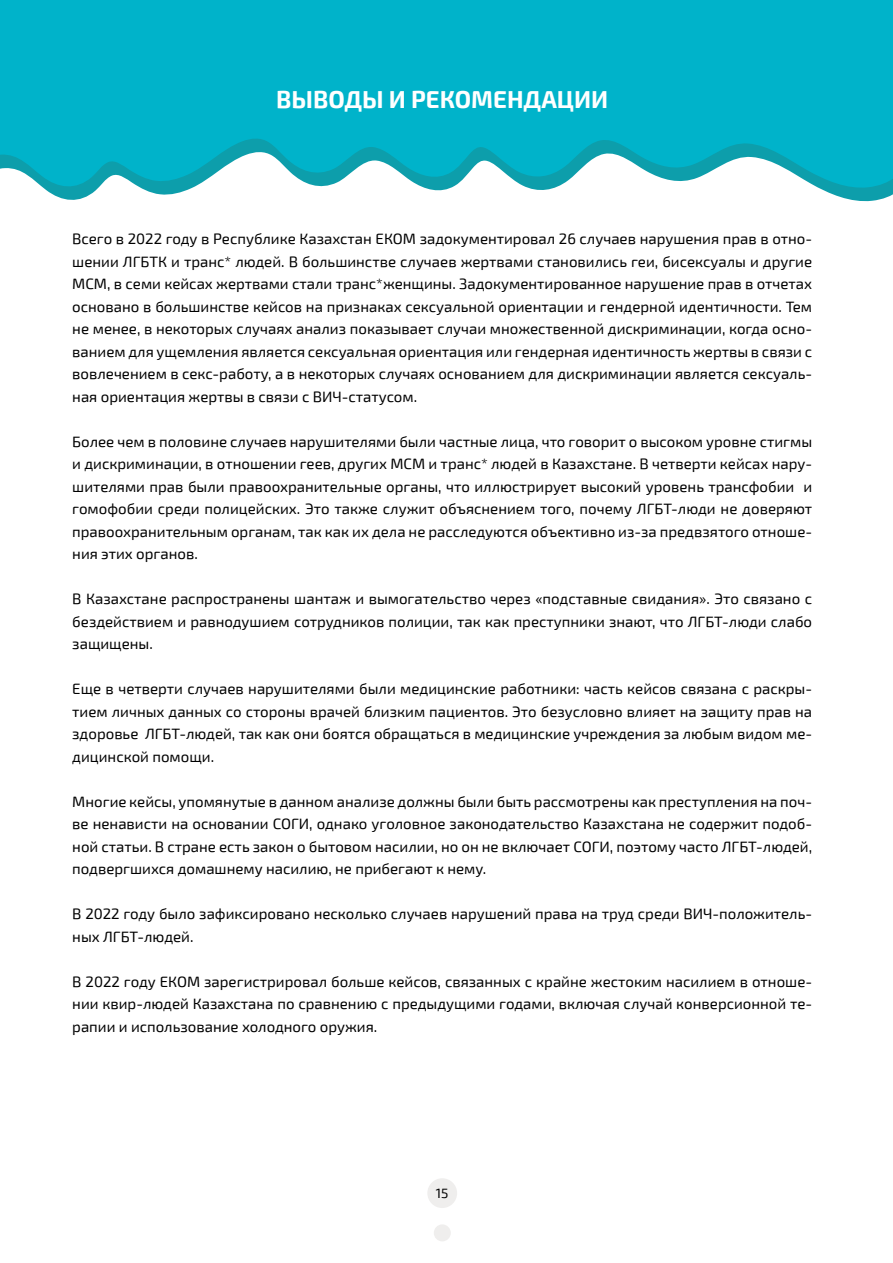
<style>
.page{position:relative;width:893px;height:1263px;background:#fff}
.page>*{position:absolute;margin:0;border:0;box-sizing:border-box;transform-origin:0 0}
.t1{font:700 24px "Exo 2";color:#fff}
.t2{font:15px/22.5px "Exo 2";color:#000;text-align:justify}
.t3{font:13.5px "Exo 2";color:#000}
</style>
<div class="page">
<div style="left:427px;top:1178px;width:30px;height:30px;background:#efeeed;border-radius:50%"></div>
<div style="left:434px;top:1224px;width:17px;height:17px;background:#efeeed;border-radius:50%"></div>
<svg style="left:47px;top:191px;width:846px;height:11px"></svg>
<svg style="left:0;top:0;width:893px;height:191px;background:#14b7cc"></svg>
<h1 class="t1" style="left:276px;top:85px;width:333px">ВЫВОДЫ И РЕКОМЕНДАЦИИ</h1>
<p class="t2" style="left:72px;top:228px;width:741px">Всего в 2022 году в Республике Казахстан ЕКОМ задокументировал 26 случаев нарушения прав в отно&shy;шении ЛГБТК и транс* людей. В большинстве случаев жертвами становились геи, бисексуалы и другие МСМ, в семи кейсах жертвами стали транс*женщины. Задокументированное нарушение прав в отчетах основано в большинстве кейсов на признаках сексуальной ориентации и гендерной идентичности. Тем не менее, в некоторых случаях анализ показывает случаи множественной дискриминации, когда осно&shy;ванием для ущемления является сексуальная ориентация или гендерная идентичность жертвы в связи с вовлечением в секс-работу, а в некоторых случаях основанием для дискриминации является сексуаль&shy;ная ориентация жертвы в связи с ВИЧ-статусом.</p>
<p class="t2" style="left:72px;top:431px;width:741px">Более чем в половине случаев нарушителями были частные лица, что говорит о высоком уровне стигмы и дискриминации, в отношении геев, других МСМ и транс* людей в Казахстане. В четверти кейсах нару&shy;шителями прав были правоохранительные органы, что иллюстрирует высокий уровень трансфобии и гомофобии среди полицейских. Это также служит объяснением того, почему ЛГБТ-люди не доверяют правоохранительным органам, так как их дела не расследуются объективно из-за предвзятого отноше&shy;ния этих органов.</p>
<p class="t2" style="left:72px;top:588px;width:741px">В Казахстане распространены шантаж и вымогательство через «подставные свидания». Это связано с бездействием и равнодушием сотрудников полиции, так как преступники знают, что ЛГБТ-люди слабо защищены.</p>
<p class="t2" style="left:72px;top:678px;width:741px">Еще в четверти случаев нарушителями были медицинские работники: часть кейсов связана с раскры&shy;тием личных данных со стороны врачей близким пациентов. Это безусловно влияет на защиту прав на здоровье ЛГБТ-людей, так как они боятся обращаться в медицинские учреждения за любым видом ме&shy;дицинской помощи.</p>
<p class="t2" style="left:72px;top:791px;width:741px">Многие кейсы, упомянутые в данном анализе должны были быть рассмотрены как преступления на поч&shy;ве ненависти на основании СОГИ, однако уголовное законодательство Казахстана не содержит подоб&shy;ной статьи. В стране есть закон о бытовом насилии, но он не включает СОГИ, поэтому часто ЛГБТ-людей, подвергшихся домашнему насилию, не прибегают к нему.</p>
<p class="t2" style="left:72px;top:903px;width:741px">В 2022 году было зафиксировано несколько случаев нарушений права на труд среди ВИЧ-положитель&shy;ных ЛГБТ-людей.</p>
<p class="t2" style="left:72px;top:971px;width:741px">В 2022 году ЕКОМ зарегистрировал больше кейсов, связанных с крайне жестоким насилием в отноше&shy;нии квир-людей Казахстана по сравнению с предыдущими годами, включая случай конверсионной те&shy;рапии и использование холодного оружия.</p>
<p class="t3" style="left:436px;top:1185px;width:14px">15</p>
</div>
